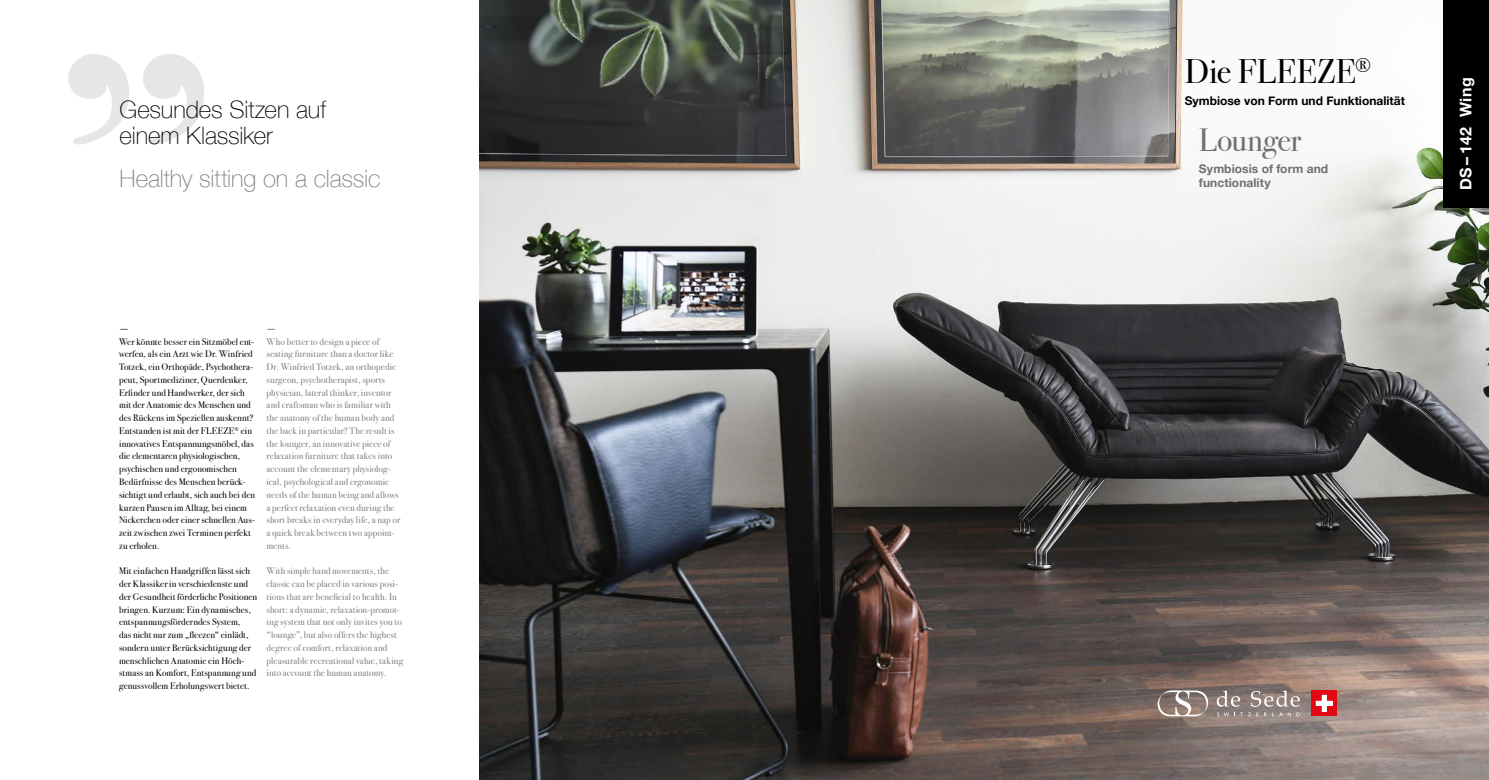
<style>
.page{position:relative;width:1489px;height:780px;background:#fff}
.page>*{position:absolute;margin:0;border:0;box-sizing:border-box;transform-origin:0 0}
.Headline-coverpage-34pt{font:34px "Bodoni Svty Two ITCTT";letter-spacing:.005em;color:#000}
.Headline-coverpage-32{font:32px "Bodoni Svty Two ITCTT";letter-spacing:-.005em;color:#706f6f}
.Quote1{font:100 24px/26px "Helvetica Neue";letter-spacing:-.005em;color:#000}
.Quote1-2{font:100 24px "Helvetica Neue";letter-spacing:-.005em;color:#7e7e7d}
.Label-16pt{font:700 16px "Helvetica Neue";letter-spacing:.025em;color:#fff}
.sub-coverpage{font:700 12px "Helvetica Neue";color:#000}
.sub-coverpage-2{font:700 12px "Helvetica Neue";letter-spacing:.005em;color:#706f6f}
.copy_8_5pt{font:italic 500 10px "Helvetica Neue";color:#575756}
.copy_8_5pt-2{font:italic 500 10px "Helvetica Neue";color:#7e7e7d}
.copy-story{font:9.5px/12.8px "Bodoni Svty Two ITCTT";letter-spacing:.005em;color:#000}
.copy-story-2{font:9.5px/12.8px "Bodoni Svty Two ITCTT";letter-spacing:.01em;color:#7e7e7d}
</style>
<div class="page">
<img style="left:479px;top:0;width:1009px;height:780px">
<div style="left:1443px;top:0;width:45px;height:207px;background:#000"></div>
<svg style="left:68px;top:54px;width:136px;height:90px"></svg>
<svg style="left:1157px;top:690px;width:51px;height:26px"></svg>
<svg style="left:1216px;top:690px;width:24px;height:16px"></svg>
<svg style="left:1250px;top:690px;width:49px;height:16px"></svg>
<svg style="left:1217px;top:712px;width:11px;height:4px"></svg>
<svg style="left:1234px;top:712px;width:56px;height:4px"></svg>
<svg style="left:1296px;top:712px;width:3px;height:4px"></svg>
<div style="left:1311px;top:690px;width:26px;height:26px;background:#e30613"></div>
<svg style="left:1315px;top:694px;width:17px;height:18px"></svg>
<p class="Quote1" style="left:120px;top:96px;width:208px">Gesundes Sitzen auf einem Klassiker</p>
<p class="Quote1-2" style="left:120px;top:160px;width:262px">Healthy sitting on a classic</p>
<p class="copy_8_5pt" style="left:119px;top:320px;width:11px">—</p>
<p class="copy-story" style="left:119px;top:334px;width:138px">Wer könnte besser ein Sitzmöbel ent&shy;werfen, als ein Arzt wie Dr. Winfried Totzek, ein Orthopäde, Psychothera&shy;peut, Sportmediziner, Querdenker, Erfinder und Handwerker, der sich mit der Anatomie des Menschen und des Rückens im Speziellen auskennt?<br>Entstanden ist mit der FLEEZE<sup>®</sup> ein innovatives Entspannungsmöbel, das die elementaren physiologischen, psychischen und ergonomischen Bedürfnisse des Menschen berück&shy;sichtigt und erlaubt, sich auch bei den kurzen Pausen im Alltag, bei einem Nickerchen oder einer schnellen Aus&shy;zeit zwischen zwei Terminen perfekt zu erholen.</p>
<p class="copy-story" style="left:119px;top:563px;width:139px">Mit einfachen Handgriffen lässt sich der Klassiker in verschiedenste und der Gesundheit förderliche Positionen bringen. Kurzum: Ein dynamisches, entspannungsförderndes System,<br>das nicht nur zum „fleezen“ einlädt, sondern unter Berücksichtigung der menschlichen Anatomie ein Höch&shy;stmass an Komfort, Entspannung und genussvollem Erholungswert bietet.</p>
<p class="copy_8_5pt-2" style="left:266px;top:320px;width:11px">—</p>
<p class="copy-story-2" style="left:266px;top:334px;width:135px">Who better to design a piece of seating furniture than a doctor like Dr. Winfried Totzek, an orthopedic surgeon, psychotherapist, sports physician, lateral thinker, inventor and craftsman who is familiar with the anatomy of the human body and the back in particular? The result is the lounger, an innovative piece of relaxation furniture that takes into account the elementary physiolog&shy;ical, psychological and ergonomic needs of the human being and allows a perfect relaxation even during the short breaks in everyday life, a nap or a quick break between two appoint&shy;ments.</p>
<p class="copy-story-2" style="left:266px;top:563px;width:138px">With simple hand movements, the classic can be placed in various posi&shy;tions that are beneficial to health. In short: a dynamic, relaxation-promot&shy;ing system that not only invites you to “lounge”, but also offers the highest degree of comfort, relaxation and pleasurable recreational value, taking into account the human anatomy.</p>
<p class="Headline-coverpage-34pt" style="left:1184px;top:43px;width:188px">Die FLEEZE<sup>®</sup></p>
<p class="sub-coverpage" style="left:1184px;top:91px;width:221px">Symbiose von Form und Funktionalität</p>
<p class="Headline-coverpage-32" style="left:1198px;top:114px;width:104px">Lounger</p>
<p class="sub-coverpage-2" style="left:1198px;top:159px;width:131px">Symbiosis of form and</p>
<p class="sub-coverpage-2" style="left:1198px;top:173px;width:73px">functionality</p>
<p class="Label-16pt" style="left:1452px;top:190px;width:114px;rotate:-90deg">DS – 142 Wing</p>
</div>
